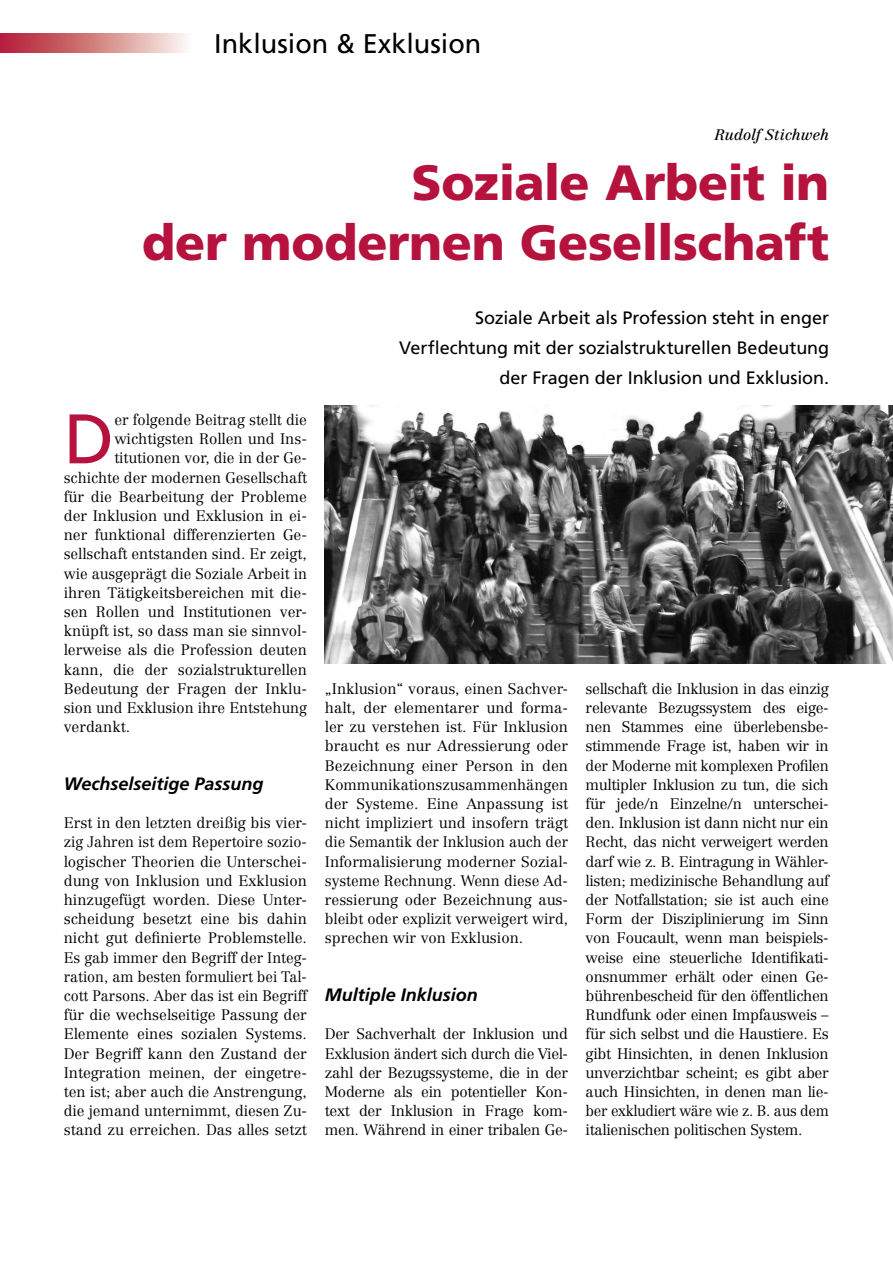
<style>
.page{position:relative;width:893px;height:1263px;background:#fff}
.page>*{position:absolute;margin:0;border:0;box-sizing:border-box;transform-origin:0 0}
.t1{font:70.05px "Frutiger";color:#b5123e}
.t2{font:900 49.5px/59.4px "Frutiger";letter-spacing:-.005em;color:#b5123e;text-align:right}
.t3{font:27px "Frutiger";color:#000}
.t4{font:18px/30px "Frutiger";letter-spacing:-.005em;color:#000;text-align:right}
.t5{font:italic 700 18px "Frutiger";color:#000}
.t6{font:300 15px/19.2px "Centennial";color:#000;text-align:justify}
.t7{font:italic 15px "Centennial";letter-spacing:-.005em;color:#000}
</style>
<div class="page">
<svg style="left:0;top:34px;width:186px;height:19px;background:#d38387"></svg>
<img style="left:325px;top:406px;width:568px;height:258px">
<h3 class="t3" style="left:214px;top:27px;width:269px">Inklusion &amp; Exklusion</h3>
<p class="t7" style="left:715px;top:125px;width:116px">Rudolf Stichweh</p>
<h2 class="t2" style="left:142px;top:152px;width:688px">Soziale Arbeit in<br>der modernen Gesellschaft</h2>
<h1 class="t1" style="left:64px;top:398px;width:52px">D</h1>
<p class="t6" style="left:114px;top:410px;width:194px">er folgende Beitrag stellt die</p>
<p class="t6" style="left:114px;top:429px;width:194px">wichtigsten Rollen und Ins-</p>
<p class="t6" style="left:114px;top:448px;width:194px">titutionen vor, die in der Ge-</p>
<p class="t6" style="left:64px;top:468px;width:245px">schichte der modernen Gesellschaft</p>
<p class="t6" style="left:64px;top:487px;width:245px">für die Bearbeitung der Probleme</p>
<p class="t6" style="left:64px;top:506px;width:245px">der Inklusion und Exklusion in ei-</p>
<p class="t6" style="left:64px;top:525px;width:245px">ner funktional differenzierten Ge-</p>
<p class="t6" style="left:64px;top:544px;width:245px">sellschaft entstanden sind. Er zeigt,</p>
<p class="t6" style="left:64px;top:564px;width:245px">wie ausgeprägt die Soziale Arbeit in</p>
<p class="t6" style="left:64px;top:583px;width:245px">ihren Tätigkeitsbereichen mit die-</p>
<p class="t6" style="left:64px;top:602px;width:245px">sen Rollen und Institutionen ver-</p>
<p class="t6" style="left:64px;top:621px;width:245px">knüpft ist, so dass man sie sinnvol-</p>
<p class="t6" style="left:64px;top:640px;width:245px">lerweise als die Profession deuten</p>
<p class="t6" style="left:64px;top:660px;width:245px">kann, die der sozialstrukturellen</p>
<p class="t6" style="left:64px;top:679px;width:245px">Bedeutung der Fragen der Inklu-</p>
<p class="t6" style="left:64px;top:698px;width:245px">sion und Exklusion ihre Entstehung</p>
<p class="t6" style="left:64px;top:717px;width:68px">verdankt.</p>
<p class="t5" style="left:64px;top:773px;width:201px">Wechselseitige Passung</p>
<p class="t6" style="left:64px;top:813px;width:245px">Erst in den letzten dreißig bis vier&shy;zig Jahren ist dem Repertoire sozio&shy;logischer Theorien die Unterschei&shy;dung von Inklusion und Exklusion hinzugefügt worden. Diese Unter&shy;scheidung besetzt eine bis dahin nicht gut definierte Problemstelle.<br>Es gab immer den Begriff der Integ&shy;ration, am besten formuliert bei Tal&shy;cott Parsons. Aber das ist ein Begriff für die wechselseitige Passung der Elemente eines sozialen Systems.<br>Der Begriff kann den Zustand der Integration meinen, der eingetre&shy;ten ist; aber auch die Anstrengung, die jemand unternimmt, diesen Zu&shy;stand zu erreichen. Das alles setzt</p>
<p class="t4" style="left:399px;top:303px;width:432px">Soziale Arbeit als Profession steht in enger<br>Verflechtung mit der sozialstrukturellen Bedeutung der Fragen der Inklusion und Exklusion.</p>
<p class="t6" style="left:325px;top:679px;width:245px">„Inklusion“ voraus, einen Sachver&shy;halt, der elementarer und forma&shy;ler zu verstehen ist. Für Inklusion braucht es nur Adressierung oder Bezeichnung einer Person in den Kommunikationszusammenhängen der Systeme. Eine Anpassung ist nicht impliziert und insofern trägt die Semantik der Inklusion auch der Informalisierung moderner Sozial&shy;systeme Rechnung. Wenn diese Ad&shy;ressierung oder Bezeichnung aus&shy;bleibt oder explizit verweigert wird, sprechen wir von Exklusion.</p>
<p class="t5" style="left:325px;top:984px;width:155px">Multiple Inklusion</p>
<p class="t6" style="left:325px;top:1024px;width:245px">Der Sachverhalt der Inklusion und Exklusion ändert sich durch die Viel&shy;zahl der Bezugssysteme, die in der Moderne als ein potentieller Kon&shy;text der Inklusion in Frage kom&shy;men. Während in einer tribalen Ge-</p>
<p class="t6" style="left:586px;top:679px;width:245px">sellschaft die Inklusion in das einzig relevante Bezugssystem des eige&shy;nen Stammes eine überlebensbe&shy;stimmende Frage ist, haben wir in der Moderne mit komplexen Profilen multipler Inklusion zu tun, die sich für jede/n Einzelne/n unterschei&shy;den. Inklusion ist dann nicht nur ein Recht, das nicht verweigert werden darf wie z. B. Eintragung in Wähler&shy;listen; medizinische Behandlung auf der Notfallstation; sie ist auch eine Form der Disziplinierung im Sinn von Foucault, wenn man beispiels&shy;weise eine steuerliche Identifikati&shy;onsnummer erhält oder einen Ge&shy;bührenbescheid für den öffentlichen Rundfunk oder einen Impfausweis – für sich selbst und die Haustiere. Es gibt Hinsichten, in denen Inklusion unverzichtbar scheint; es gibt aber auch Hinsichten, in denen man lie&shy;ber exkludiert wäre wie z. B. aus dem italienischen politischen System.</p>
</div>
